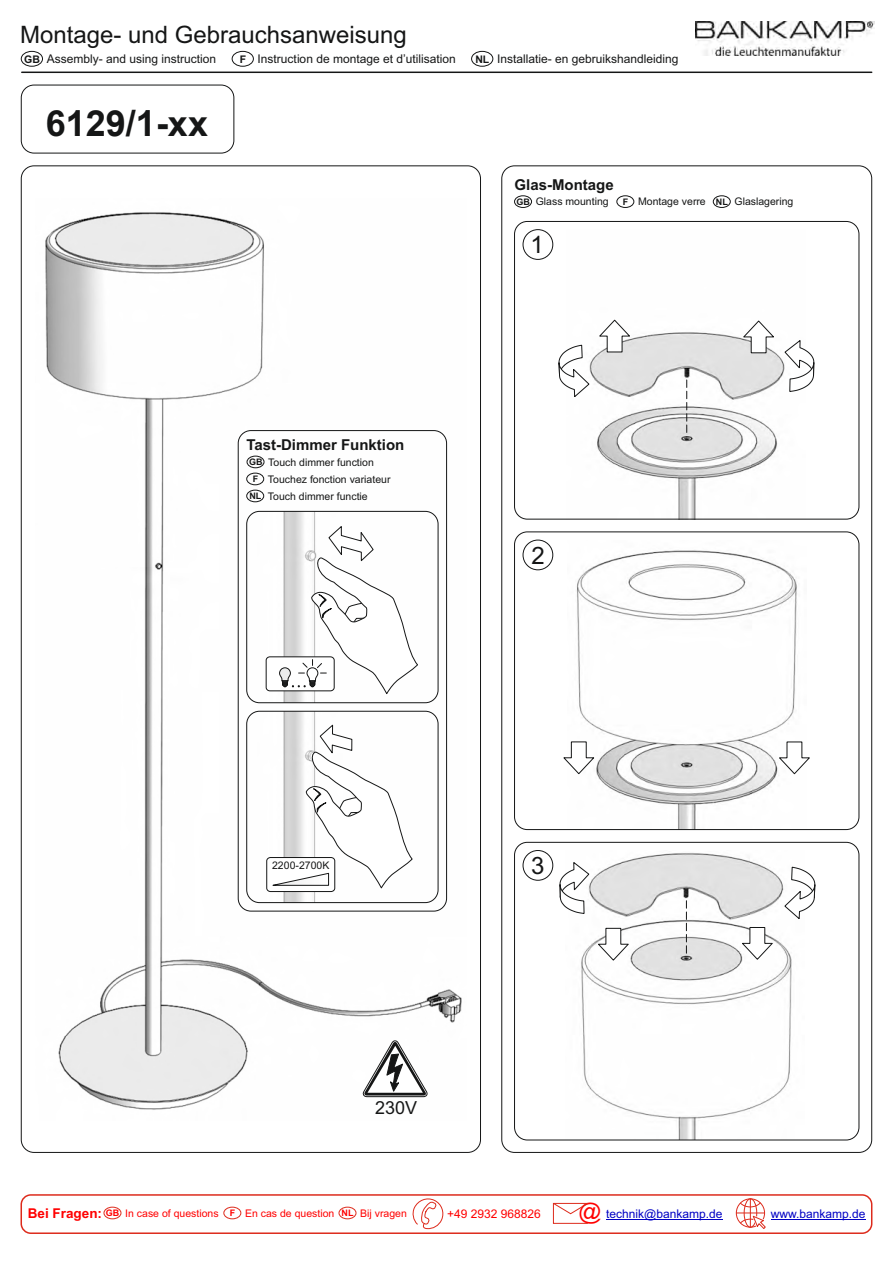
<style>
.page{position:relative;width:893px;height:1263px;background:#fff}
.page>*{position:absolute;margin:0;border:0;box-sizing:border-box;transform-origin:0 0}
.t1{font:700 36px "Arial";color:#151616}
.t2{font:24px "Arial";color:#151616}
.t3{font:18px "Arial";color:#151616}
.t4{font:700 15px "Arial";color:#151616}
.t5{font:12px "Arial";color:#151616}
.t6{font:12px "Arial";color:#0000c4}
.t7{font:12px "Arial";color:#f00}
.t8{font:10.5px "Arial";color:#151616}
.t9{font:10.5px "Arial";color:#f00}
.s1{font-weight:700;font-size:10.5px}
.s2{font-weight:700;font-size:9px}
.s3{font-weight:700;font-size:13.5px}
.s4{font-size:22.65px;color:#f00}
</style>
<div class="page">
<div style="left:104px;top:1207px;width:17px;height:12px;border:1px solid #dd2b1c;border-radius:50%"></div>
<svg style="left:412px;top:1198px;width:32px;height:32px"></svg>
<div style="left:223px;top:1207px;width:18px;height:12px;border:1px solid #dd2b1c;border-radius:50%"></div>
<div style="left:339px;top:1207px;width:17px;height:12px;border:1px solid #dd2b1c;border-radius:50%"></div>
<hr style="left:771px;top:1219px;width:95px;height:1px;background:#0000c4">
<div style="left:736px;top:1198px;width:29px;height:29px;border:1px solid #dd2b1c;border-radius:50%"></div>
<div style="left:744px;top:1198px;width:13px;height:29px;border:1px solid #dd2b1c;border-radius:50%"></div>
<svg style="left:736px;top:1199px;width:30px;height:30px"></svg>
<hr style="left:606px;top:1219px;width:116px;height:1px;background:#0000c4">
<div style="left:553px;top:1203px;width:35px;height:21px;border:1px solid #dd2b1c"></div>
<svg style="left:553px;top:1203px;width:35px;height:11px"></svg>
<div style="left:21px;top:1194px;width:851px;height:40px;border:2px solid #dd2b1c;border-radius:10px"></div>
<div style="left:21px;top:51px;width:22px;height:16px;border:1px solid #151616;border-radius:50%"></div>
<div style="left:232px;top:51px;width:22px;height:16px;border:1px solid #151616;border-radius:50%"></div>
<div style="left:471px;top:51px;width:22px;height:16px;border:1px solid #151616;border-radius:50%"></div>
<hr style="left:22px;top:72px;width:850px;height:1px;background:#151616">
<img style="left:695px;top:21px;width:179px;height:34px">
<div style="left:21px;top:85px;width:213px;height:68px;border:1px solid #151616;border-radius:13px"></div>
<div style="left:514px;top:195px;width:18px;height:13px;border:1px solid #151616;border-radius:50%"></div>
<div style="left:616px;top:195px;width:18px;height:13px;border:1px solid #151616;border-radius:50%"></div>
<div style="left:713px;top:195px;width:18px;height:13px;border:1px solid #151616;border-radius:50%"></div>
<div style="left:523px;top:540px;width:30px;height:30px;border:1px solid #151616;border-radius:50%"></div>
<img style="left:576px;top:550px;width:221px;height:278px">
<div style="left:514px;top:531px;width:345px;height:299px;border:1px solid #151616;border-radius:13px"></div>
<svg style="left:778px;top:741px;width:32px;height:34px"></svg>
<svg style="left:563px;top:741px;width:32px;height:34px"></svg>
<div style="left:523px;top:229px;width:30px;height:31px;border:1px solid #151616;border-radius:50%"></div>
<img style="left:590px;top:332px;width:194px;height:185px">
<div style="left:514px;top:221px;width:345px;height:298px;border:1px solid #151616;border-radius:13px"></div>
<svg style="left:742px;top:320px;width:33px;height:34px"></svg>
<svg style="left:598px;top:319px;width:33px;height:34px"></svg>
<svg style="left:784px;top:340px;width:31px;height:52px"></svg>
<svg style="left:558px;top:344px;width:32px;height:53px"></svg>
<svg style="left:686px;top:380px;width:1px;height:54px"></svg>
<div style="left:523px;top:850px;width:30px;height:31px;border:1px solid #151616;border-radius:50%"></div>
<img style="left:581px;top:853px;width:211px;height:285px">
<div style="left:514px;top:842px;width:345px;height:298px;border:1px solid #151616;border-radius:13px"></div>
<svg style="left:741px;top:927px;width:33px;height:33px"></svg>
<svg style="left:597px;top:927px;width:33px;height:34px"></svg>
<svg style="left:559px;top:818px;width:31px;height:146px"></svg>
<svg style="left:784px;top:853px;width:32px;height:67px"></svg>
<svg style="left:686px;top:901px;width:1px;height:53px"></svg>
<img style="left:45px;top:212px;width:417px;height:898px">
<svg style="left:363px;top:1040px;width:64px;height:57px"></svg>
<div style="left:247px;top:456px;width:17px;height:12px;border:1px solid #151616;border-radius:50%"></div>
<div style="left:246px;top:473px;width:18px;height:12px;border:1px solid #151616;border-radius:50%"></div>
<div style="left:246px;top:490px;width:18px;height:12px;border:1px solid #151616;border-radius:50%"></div>
<img style="left:257px;top:513px;width:85px;height:188px">
<div style="left:266px;top:656px;width:69px;height:35px;background:#fff;border:1px solid #151616;border-radius:4px"></div>
<svg style="left:279px;top:525px;width:140px;height:170px"></svg>
<div style="left:246px;top:511px;width:192px;height:192px;border:1px solid #151616;border-radius:13px"></div>
<img style="left:257px;top:713px;width:85px;height:188px">
<div style="left:246px;top:711px;width:192px;height:192px;border:1px solid #151616;border-radius:13px"></div>
<div style="left:266px;top:857px;width:69px;height:35px;background:#fff;border:1px solid #151616;border-radius:4px"></div>
<svg style="left:267px;top:723px;width:146px;height:166px"></svg>
<div style="left:238px;top:430px;width:209px;height:481px;border:1px solid #151616;border-radius:13px"></div>
<h2 class="t2" style="left:20px;top:26px;width:388px">Montage- und Gebrauchsanweisung</h2>
<p class="t5" style="left:24px;top:55px;width:193px"><span class="s1">GB</span> Assembly- and using instruction</p>
<p class="t5" style="left:240px;top:55px;width:217px"><span class="s1">F</span> Instruction de montage et d’utilisation</p>
<p class="t5" style="left:475px;top:55px;width:205px"><span class="s1">NL</span> Installatie- en gebruikshandleiding</p>
<h1 class="t1" style="left:46px;top:109px;width:164px">6129/1-xx</h1>
<h3 class="t4" style="left:246px;top:439px;width:160px">Tast-Dimmer Funktion</h3>
<p class="t8" style="left:249px;top:458px;width:126px"><span class="s2">GB</span> Touch dimmer function</p>
<p class="t8" style="left:253px;top:475px;width:139px"><span class="s2">F</span> Touchez fonction variateur</p>
<p class="t8" style="left:249px;top:492px;width:120px"><span class="s2">NL</span> Touch dimmer functie</p>
<h3 class="t4" style="left:514px;top:179px;width:101px">Glas-Montage</h3>
<p class="t8" style="left:516px;top:198px;width:94px"><span class="s2">GB</span> Glass mounting</p>
<p class="t8" style="left:623px;top:198px;width:172px"><span class="s2">F</span> Montage verre <span class="s2">NL</span> Glaslagering</p>
<h2 class="t2" style="left:531px;top:236px;width:15px">1</h2>
<h2 class="t2" style="left:531px;top:546px;width:15px">2</h2>
<p class="t8" style="left:272px;top:861px;width:59px">2200-2700K</p>
<h3 class="t3" style="left:375px;top:1101px;width:44px">230V</h3>
<h2 class="t2" style="left:531px;top:856px;width:15px">3</h2>
<p class="t9" style="left:28px;top:1209px;width:381px"><span class="s3">Bei Fragen:</span> <span class="s2">GB</span> In case of questions <span class="s2">F</span> En cas de question <span class="s2">NL</span> Bij vragen</p>
<p class="t7" style="left:447px;top:1209px;width:95px">+49 2932 968826</p>
<p class="t6" style="left:579px;top:1209px;width:145px"><span class="s4">@</span> technik@bankamp.de</p>
<p class="t6" style="left:771px;top:1209px;width:96px">www.bankamp.de</p>
</div>
